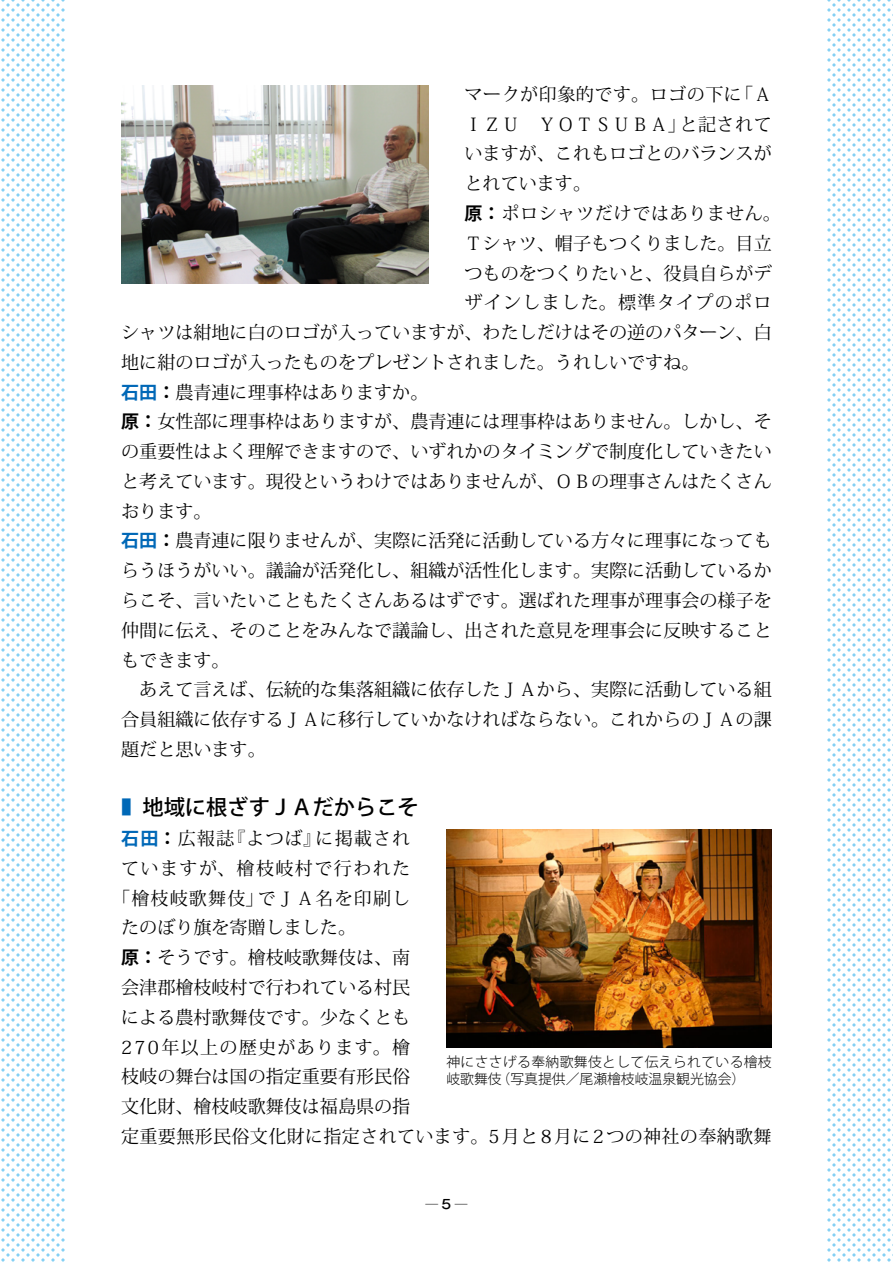
<style>
.page{position:relative;width:893px;height:1263px;background:#fff}
.page>*{position:absolute;margin:0;border:0;box-sizing:border-box;transform-origin:0 0}
.t1{font:500 21.3px "Koz Go Pro";color:#000}
.t2{font:18px "Koz Min Pro";color:#000}
.t3{font:18px "Koz Min Pro";letter-spacing:.02em;color:#000}
.t4{font:18px "Koz Min Pro";letter-spacing:.025em;color:#000}
.t5{font:18px "Koz Min Pro";letter-spacing:.07em;color:#000}
.t6{font:18px "Koz Min Pro";letter-spacing:.06em;color:#000}
.t7{font:18px "Koz Min Pro";letter-spacing:.035em;color:#000}
.t8{font:18px "Koz Min Pro";letter-spacing:.075em;color:#000}
.t9{font:300 13.8px/17px "Koz Go Pro";letter-spacing:.025em;color:#000}
.t10{font:500 12.75px "Gothic MB101 Pro";color:#000}
.s1{font-family:"Koz Go Pro";font-weight:700}
.s2{font-family:"Koz Go Pro";font-weight:700;color:#0068b7}
.s3{color:#0068b7}
</style>
<div class="page">
<svg style="left:1px;top:0;width:64px;height:1262px"></svg>
<svg style="left:827px;top:0;width:66px;height:1262px"></svg>
<img style="left:446px;top:829px;width:326px;height:218px">
<img style="left:121px;top:85px;width:307px;height:198px">
<p class="t4" style="left:465px;top:82px;width:309px">マークが印象的です。ロゴの下に「Ａ</p>
<p class="t4" style="left:465px;top:111px;width:309px">ＩＺＵ　ＹＯＴＳＵＢＡ」と記されて</p>
<p class="t2" style="left:465px;top:141px;width:309px">いますが、これもロゴとのバランスが</p>
<p class="t2" style="left:465px;top:171px;width:128px">とれています。</p>
<p class="t7" style="left:465px;top:201px;width:318px"><span class="s1">原：</span>ポロシャツだけではありません。</p>
<p class="t2" style="left:465px;top:230px;width:309px">Ｔシャツ、帽子もつくりました。目立</p>
<p class="t2" style="left:465px;top:260px;width:309px">つものをつくりたいと、役員自らがデ</p>
<p class="t5" style="left:465px;top:290px;width:309px">ザインしました。標準タイプのポロ</p>
<p class="t2" style="left:121px;top:320px;width:652px">シャツは紺地に白のロゴが入っていますが、わたしだけはその逆のパターン、白</p>
<p class="t2" style="left:121px;top:349px;width:580px">地に紺のロゴが入ったものをプレゼントされました。うれしいですね。</p>
<p class="t2" style="left:121px;top:379px;width:309px"><span class="s2">石田</span><span class="s1">：</span>農青連に理事枠はありますか。</p>
<p class="t2" style="left:121px;top:409px;width:652px"><span class="s1">原：</span>女性部に理事枠はありますが、農青連には理事枠はありません。しかし、そ</p>
<p class="t2" style="left:121px;top:439px;width:652px">の重要性はよく理解できますので、いずれかのタイミングで制度化していきたい</p>
<p class="t2" style="left:121px;top:469px;width:652px">と考えています。現役というわけではありませんが、ＯＢの理事さんはたくさん</p>
<p class="t2" style="left:121px;top:498px;width:92px">おります。</p>
<p class="t2" style="left:121px;top:528px;width:652px"><span class="s2">石田</span><span class="s1">：</span>農青連に限りませんが、実際に活発に活動している方々に理事になっても</p>
<p class="t2" style="left:121px;top:558px;width:652px">らうほうがいい。議論が活発化し、組織が活性化します。実際に活動しているか</p>
<p class="t2" style="left:121px;top:588px;width:652px">らこそ、言いたいこともたくさんあるはずです。選ばれた理事が理事会の様子を</p>
<p class="t2" style="left:121px;top:617px;width:652px">仲間に伝え、そのことをみんなで議論し、出された意見を理事会に反映すること</p>
<p class="t2" style="left:121px;top:647px;width:119px">もできます。　</p>
<p class="t2" style="left:121px;top:677px;width:652px">　あえて言えば、伝統的な集落組織に依存したＪＡから、実際に活動している組</p>
<p class="t2" style="left:121px;top:707px;width:652px">合員組織に依存するＪＡに移行していかなければならない。これからのＪＡの課</p>
<p class="t2" style="left:121px;top:736px;width:146px">題だと思います。</p>
<p class="t1" style="left:121px;top:793px;width:299px"><span class="s3">■　</span>地域に根ざすＪＡだからこそ</p>
<p class="t6" style="left:121px;top:826px;width:291px"><span class="s2">石田</span><span class="s1">：</span>広報誌『よつば』に掲載され</p>
<p class="t8" style="left:121px;top:855px;width:291px">ていますが、檜枝岐村で行われた</p>
<p class="t6" style="left:112px;top:885px;width:300px">「檜枝岐歌舞伎」でＪＡ名を印刷し</p>
<p class="t2" style="left:121px;top:915px;width:236px">たのぼり旗を寄贈しました。</p>
<p class="t2" style="left:121px;top:945px;width:291px"><span class="s1">原：</span>そうです。檜枝岐歌舞伎は、南</p>
<p class="t2" style="left:121px;top:974px;width:291px">会津郡檜枝岐村で行われている村民</p>
<p class="t2" style="left:121px;top:1004px;width:291px">による農村歌舞伎です。少なくとも</p>
<p class="t5" style="left:121px;top:1034px;width:291px">270年以上の歴史があります。檜</p>
<p class="t2" style="left:121px;top:1064px;width:291px">枝岐の舞台は国の指定重要有形民俗</p>
<p class="t2" style="left:121px;top:1094px;width:291px">文化財、檜枝岐歌舞伎は福島県の指</p>
<p class="t3" style="left:121px;top:1123px;width:652px">定重要無形民俗文化財に指定されています。5月と8月に2つの神社の奉納歌舞</p>
<p class="t9" style="left:446px;top:1053px;width:327px">神にささげる奉納歌舞伎として伝えられている檜枝岐歌舞伎（写真提供／尾瀬檜枝岐温泉観光協会）</p>
<p class="t10" style="left:425px;top:1194px;width:44px">─5─</p>
</div>
